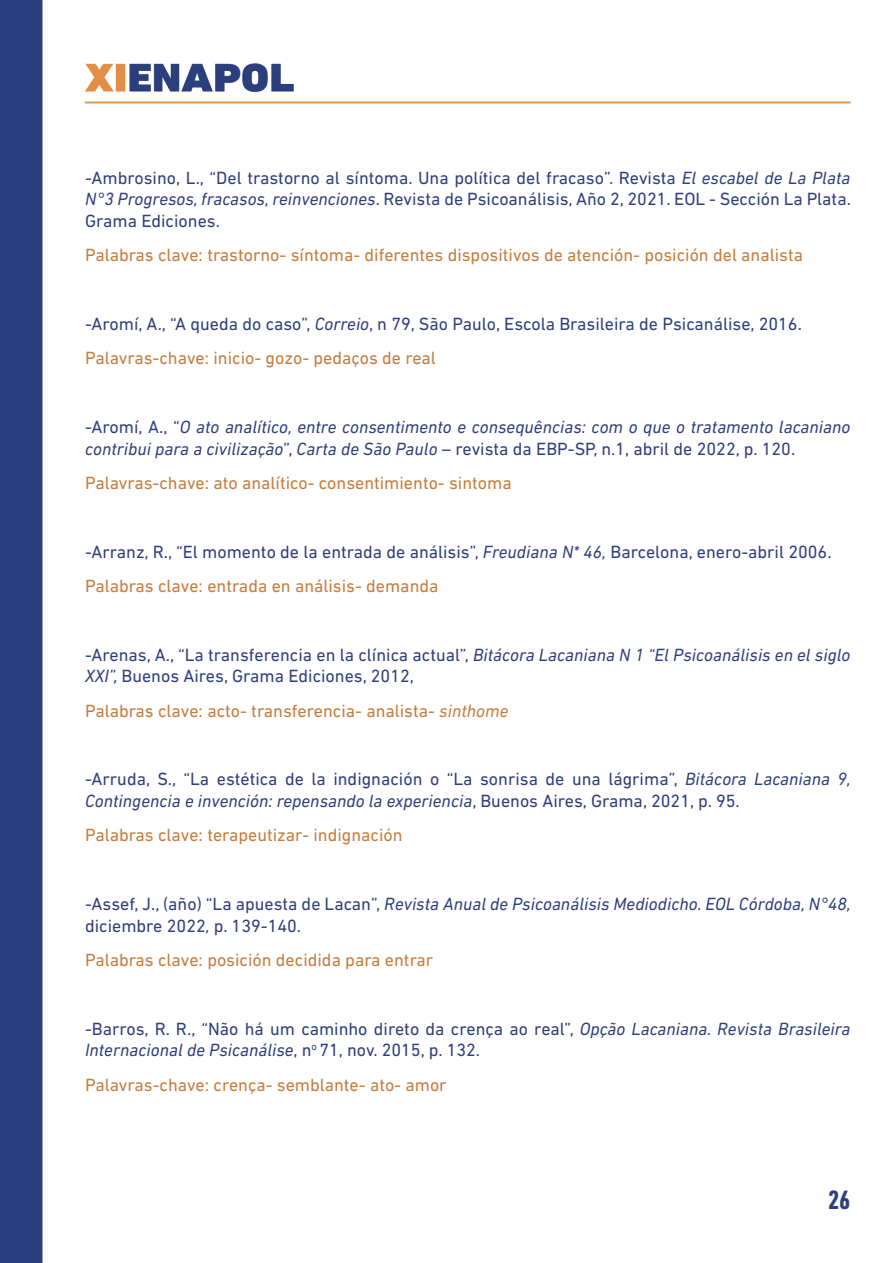
<style>
.page{position:relative;width:893px;height:1263px;background:#fff}
.page>*{position:absolute;margin:0;border:0;box-sizing:border-box;transform-origin:0 0}
.t1{font:700 condensed 27px "DIN Next LT Pro";color:#2e3f7d}
.t2{font:18px/21.6px "DIN Next LT Pro";color:#2f3f7d}
.t3{font:18px "DIN Next LT Pro";color:#c67c3d}
.t4{font:italic 18px/21.6px "DIN Next LT Pro";color:#2f3f7d}
.s1{font-style:italic}
.s2{color:#c67c3d}
.s3{font-style:normal}
</style>
<div class="page">
<img style="left:0;top:0;width:851px;height:1263px">
<p class="t2" style="left:85px;top:166px;width:767px;text-align:justify">-Ambrosino, L., “Del trastorno al síntoma. Una política del fracaso”. Revista <span class="s1">El escabel de La Plata N°3 Progresos, fracasos, reinvenciones</span>. Revista de Psicoanálisis, Año 2, 2021. EOL - Sección La Plata.<br>Grama Ediciones.</p>
<p class="t3" style="left:85px;top:245px;width:719px">Palabras clave: trastorno- síntoma- diferentes dispositivos de atención- posición del analista</p>
<p class="t2" style="left:85px;top:306px;width:718px;line-height:34.3px">-Aromí, A., “A queda do caso”, <span class="s1">Correio</span>, n 79, São Paulo, Escola Brasileira de Psicanálise, 2016.<br><span class="s2">Palavras-chave: inicio- gozo- pedaços de real</span></p>
<p class="t4" style="left:85px;top:416px;width:767px"><span class="s3">-Aromí, A., “</span>O ato analítico, entre consentimento e consequências: com o que o tratamento lacaniano contribui para a civilização<span class="s3">”,</span> Carta de São Paulo <span class="s3">– revista da EBP-SP, n.1, abril de 2022, p. 120.</span></p>
<p class="t3" style="left:85px;top:472px;width:428px">Palavras-chave: ato analítico- consentimiento- sintoma</p>
<p class="t2" style="left:85px;top:534px;width:748px;line-height:34.3px">-Arranz, R., “El momento de la entrada de análisis”, <span class="s1">Freudiana N* 46,</span> Barcelona, enero-abril 2006.<br><span class="s2">Palabras clave: entrada en análisis- demanda</span></p>
<p class="t2" style="left:85px;top:644px;width:767px">-Arenas, A., “La transferencia en la clínica actual”, <span class="s1">Bitácora Lacaniana N 1 “El Psicoanálisis en el siglo<br>XXI”,</span> Buenos Aires, Grama Ediciones, 2012,</p>
<p class="t3" style="left:85px;top:700px;width:425px">Palabras clave: acto- transferencia- analista- <span class="s1">sinthome</span></p>
<p class="t2" style="left:85px;top:768px;width:767px">-Arruda, S., “La estética de la indignación o “La sonrisa de una lágrima”, <span class="s1">Bitácora Lacaniana 9,<br>Contingencia e invención: repensando la experiencia</span>, Buenos Aires, Grama, 2021, p. 95.</p>
<p class="t3" style="left:85px;top:825px;width:319px">Palabras clave: terapeutizar- indignación</p>
<p class="t2" style="left:85px;top:893px;width:767px">-Assef, J., (año) “La apuesta de Lacan”, <span class="s1">Revista Anual de Psicoanálisis Mediodicho. EOL Córdoba, N°48, </span>diciembre 2022<span class="s1">,</span> p. 139-140.</p>
<p class="t3" style="left:85px;top:949px;width:350px">Palabras clave: posición decidida para entrar</p>
<p class="t2" style="left:85px;top:1018px;width:767px">-Barros, R. R., “Não há um caminho direto da crença ao real”, <span class="s1">Opção Lacaniana. Revista Brasileira<br>Internacional de Psicanálise</span>, n<sup>o</sup> 71, nov. 2015, p. 132.</p>
<p class="t3" style="left:85px;top:1074px;width:363px">Palavras-chave: crença- semblante- ato- amor</p>
<h1 class="t1" style="left:828px;top:1184px;width:24px">26</h1>
</div>
